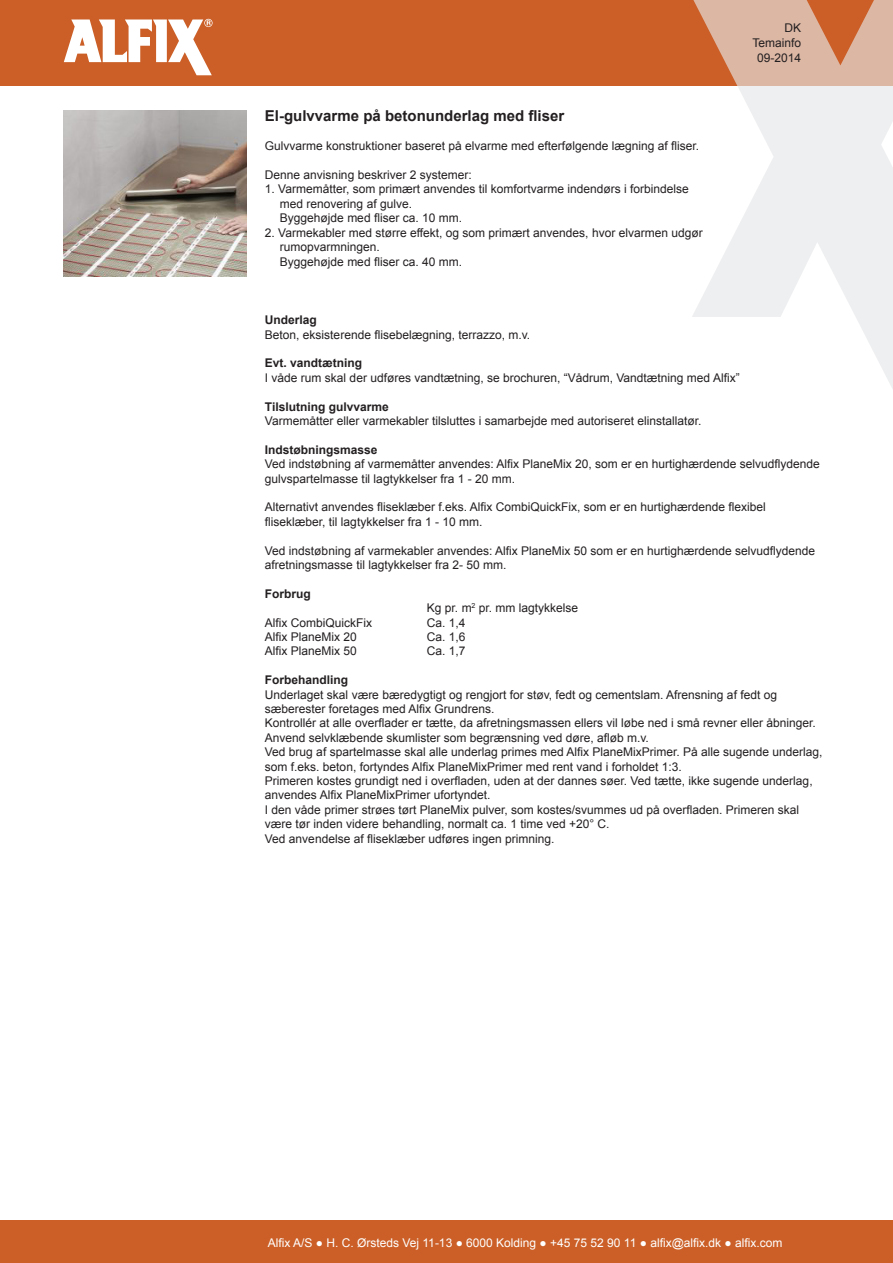
<style>
.page{position:relative;width:893px;height:1263px;background:#fff}
.page>*{position:absolute;margin:0;border:0;box-sizing:border-box;transform-origin:0 0}
.Brødtekst{font:700 15px "Arial";color:#231f20}
.Brødtekst-2{font:12px/14.4px "Arial";color:#231f20}
.Brødtekst-3{font:700 12px "Arial";color:#231f20}
.t1{font:12px "Arial";color:#fff}
</style>
<div class="page">
<div style="left:0;top:0;width:893px;height:85px;background:#cb5f27"></div>
<div style="left:0;top:1220px;width:893px;height:43px;background:#cb5f27"></div>
<svg style="left:691px;top:0;width:202px;height:389px"></svg>
<svg style="left:64px;top:19px;width:149px;height:56px"></svg>
<img style="left:64px;top:111px;width:183px;height:166px">
<p class="Brødtekst" style="left:265px;top:106px;width:301px">El-gulvvarme på betonunderlag med fliser</p>
<p class="Brødtekst-2" style="left:265px;top:139px;width:436px">Gulvvarme konstruktioner baseret på elvarme med efterfølgende lægning af fliser.</p>
<p class="Brødtekst-2" style="left:265px;top:168px;width:208px">Denne anvisning beskriver 2 systemer:</p>
<p class="Brødtekst-2" style="left:280px;top:182px;width:410px;text-indent:-15px">1. Varmemåtter, som primært anvendes til komfortvarme indendørs i forbindelse med renovering af gulve.</p>
<p class="Brødtekst-2" style="left:280px;top:211px;width:184px">Byggehøjde med fliser ca. 10 mm.</p>
<p class="Brødtekst-2" style="left:280px;top:225px;width:424px;text-indent:-15px">2. Varmekabler med større effekt, og som primært anvendes, hvor elvarmen udgør rumopvarmningen.</p>
<p class="Brødtekst-2" style="left:280px;top:254px;width:184px">Byggehøjde med fliser ca. 40 mm.</p>
<p class="Brødtekst-2" style="left:785px;top:21px;width:18px">DK</p>
<p class="Brødtekst-2" style="left:753px;top:36px;width:50px">Temainfo</p>
<p class="Brødtekst-2" style="left:757px;top:51px;width:46px">09-2014</p>
<p class="Brødtekst-3" style="left:265px;top:312px;width:54px">Underlag</p>
<p class="Brødtekst-2" style="left:265px;top:327px;width:267px">Beton, eksisterende flisebelægning, terrazzo, m.v.</p>
<p class="Brødtekst-3" style="left:265px;top:355px;width:99px">Evt. vandtætning</p>
<p class="Brødtekst-2" style="left:265px;top:370px;width:476px">I våde rum skal der udføres vandtætning, se brochuren, “Vådrum, Vandtætning med Alfix”</p>
<p class="Brødtekst-3" style="left:265px;top:398px;width:125px">Tilslutning gulvvarme</p>
<p class="Brødtekst-2" style="left:265px;top:414px;width:438px">Varmemåtter eller varmekabler tilsluttes i samarbejde med autoriseret elinstallatør.</p>
<p class="Brødtekst-3" style="left:265px;top:441px;width:114px">Indstøbningsmasse</p>
<p class="Brødtekst-2" style="left:265px;top:457px;width:556px">Ved indstøbning af varmemåtter anvendes: Alfix PlaneMix 20, som er en hurtighærdende selvudflydende gulvspartelmasse til lagtykkelser fra 1 - 20 mm.</p>
<p class="Brødtekst-2" style="left:265px;top:500px;width:502px">Alternativt anvendes fliseklæber f.eks. Alfix CombiQuickFix, som er en hurtighærdende flexibel fliseklæber, til lagtykkelser fra 1 - 10 mm.</p>
<p class="Brødtekst-2" style="left:265px;top:543px;width:552px">Ved indstøbning af varmekabler anvendes: Alfix PlaneMix 50 som er en hurtighærdende selvudflydende afretningsmasse til lagtykkelser fra 2- 50 mm.</p>
<p class="Brødtekst-3" style="left:265px;top:585px;width:47px">Forbrug</p>
<p class="Brødtekst-2" style="left:427px;top:601px;width:153px">Kg pr. m<sup>2</sup> pr. mm lagtykkelse</p>
<p class="Brødtekst-2" style="left:265px;top:615px;width:109px">Alfix CombiQuickFix</p>
<p class="Brødtekst-2" style="left:427px;top:615px;width:40px">Ca. 1,4</p>
<p class="Brødtekst-2" style="left:265px;top:630px;width:94px">Alfix PlaneMix 20</p>
<p class="Brødtekst-2" style="left:427px;top:630px;width:40px">Ca. 1,6</p>
<p class="Brødtekst-2" style="left:265px;top:644px;width:94px">Alfix PlaneMix 50</p>
<p class="Brødtekst-2" style="left:427px;top:644px;width:40px">Ca. 1,7</p>
<p class="Brødtekst-3" style="left:265px;top:672px;width:85px">Forbehandling</p>
<p class="Brødtekst-2" style="left:265px;top:687px;width:514px">Underlaget skal være bæredygtigt og rengjort for støv, fedt og cementslam. Afrensning af fedt og</p>
<p class="Brødtekst-2" style="left:265px;top:702px;width:231px">sæberester foretages med Alfix Grundrens.</p>
<p class="Brødtekst-2" style="left:265px;top:716px;width:552px">Kontrollér at alle overflader er tætte, da afretningsmassen ellers vil løbe ned i små revner eller åbninger.</p>
<p class="Brødtekst-2" style="left:265px;top:730px;width:385px">Anvend selvklæbende skumlister som begrænsning ved døre, afløb m.v.</p>
<p class="Brødtekst-2" style="left:265px;top:745px;width:559px">Ved brug af spartelmasse skal alle underlag primes med Alfix PlaneMixPrimer. På alle sugende underlag, som f.eks. beton, fortyndes Alfix PlaneMixPrimer med rent vand i forholdet 1:3.</p>
<p class="Brødtekst-2" style="left:265px;top:774px;width:549px">Primeren kostes grundigt ned i overfladen, uden at der dannes søer. Ved tætte, ikke sugende underlag, anvendes Alfix PlaneMixPrimer ufortyndet.</p>
<p class="Brødtekst-2" style="left:265px;top:802px;width:536px">I den våde primer strøes tørt PlaneMix pulver, som kostes/svummes ud på overfladen. Primeren skal være tør inden videre behandling, normalt ca. 1 time ved +20° C.</p>
<p class="Brødtekst-2" style="left:265px;top:831px;width:291px">Ved anvendelse af fliseklæber udføres ingen primning.</p>
<p class="t1" style="left:268px;top:1235px;width:516px">Alfix A/S ● H. C. Ørsteds Vej 11-13 ● 6000 Kolding ● +45 75 52 90 11 ● alfix@alfix.dk ● alfix.com</p>
</div>
